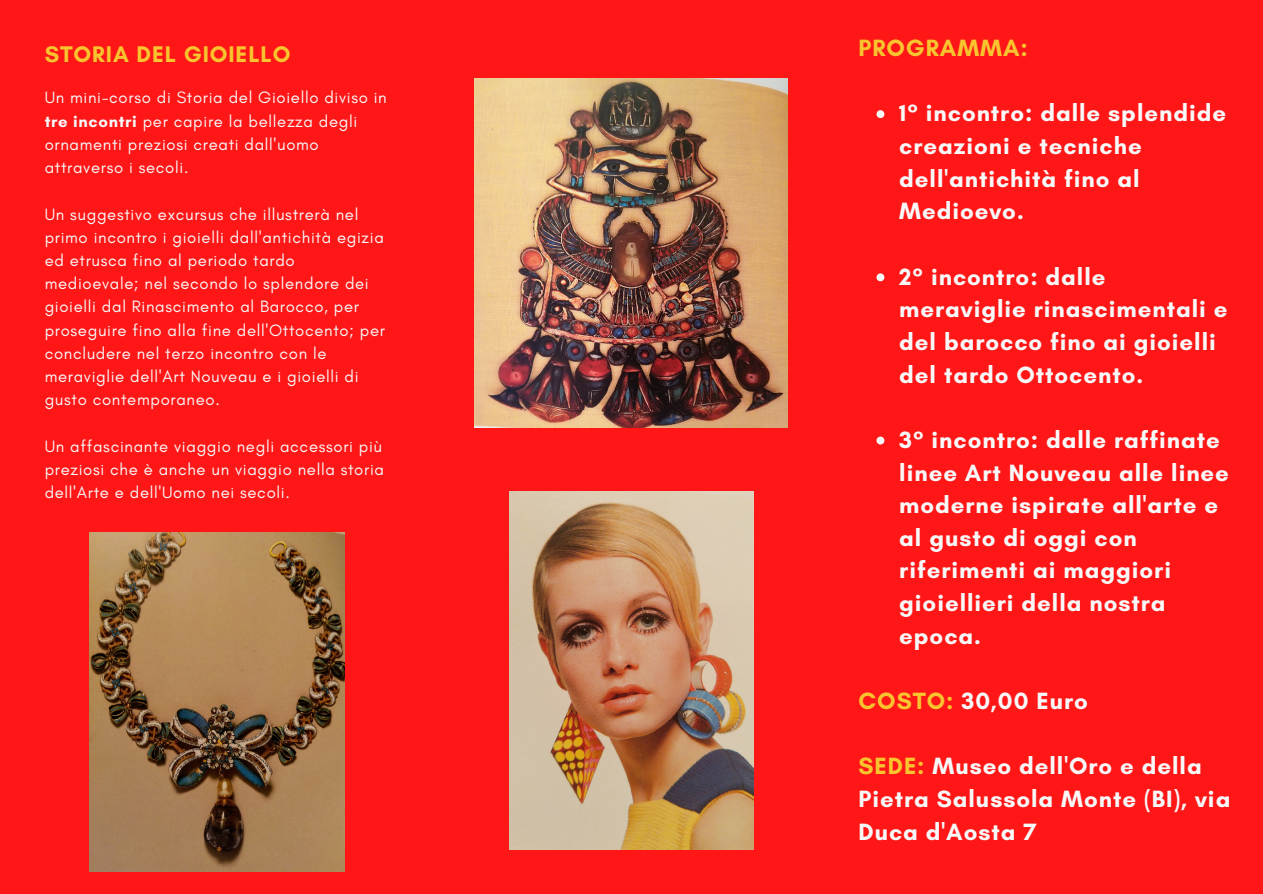
<style>
.page{position:relative;width:1263px;height:894px;background:#fff}
.page>*{position:absolute;margin:0;border:0;box-sizing:border-box;transform-origin:0 0}
.t1{font:700 24px/32.5px "Glacial Indifference";letter-spacing:.04em;color:#f8f8f8}
.t2{font:700 24px "Glacial Indifference";letter-spacing:.04em;color:#f8c52f}
.t3{font:700 23.1px "Glacial Indifference";letter-spacing:.04em;color:#f8c52f}
.t4{font:16.65px/23.2px "Glacial Indifference";letter-spacing:.04em;color:#f8f8f8}
.s1{font-weight:700}
.s2{color:#f8c52f}
</style>
<div class="page">
<div style="left:0;top:0;width:1263px;height:893px;background:#ff1616"></div>
<img style="left:475px;top:79px;width:312px;height:348px">
<img style="left:509px;top:491px;width:244px;height:358px">
<img style="left:89px;top:532px;width:256px;height:339px">
<svg style="left:876px;top:110px;width:8px;height:8px"></svg>
<svg style="left:876px;top:273px;width:8px;height:8px"></svg>
<svg style="left:876px;top:436px;width:8px;height:8px"></svg>
<h2 class="t3" style="left:45px;top:40px;width:247px">STORIA DEL GIOIELLO</h2>
<p class="t4" style="left:45px;top:86px;width:344px">Un mini-corso di Storia del Gioiello diviso in <span class="s1">tre incontri</span> per capire la bellezza degli ornamenti preziosi creati dall'uomo attraverso i secoli.</p>
<p class="t4" style="left:45px;top:202px;width:342px">Un suggestivo excursus che illustrerà nel primo incontro i gioielli dall'antichità egizia ed etrusca fino al periodo tardo medioevale; nel secondo lo splendore dei gioielli dal Rinascimento al Barocco, per proseguire fino alla fine dell'Ottocento; per concludere nel terzo incontro con le meraviglie dell'Art Nouveau e i gioielli di gusto contemporaneo.</p>
<p class="t4" style="left:45px;top:434px;width:341px;text-align:justify">Un affascinante viaggio negli accessori più preziosi che è anche un viaggio nella storia dell'Arte e dell'Uomo nei secoli.</p>
<h1 class="t2" style="left:858px;top:33px;width:171px">PROGRAMMA:</h1>
<h1 class="t1" style="left:899px;top:97px;width:328px">1° incontro: dalle splendide creazioni e tecniche dell'antichità fino al<br>Medioevo.</h1>
<h1 class="t1" style="left:899px;top:260px;width:330px">2° incontro: dalle meraviglie rinascimentali e del barocco fino ai gioielli del tardo Ottocento.</h1>
<h1 class="t1" style="left:899px;top:423px;width:331px">3° incontro: dalle raffinate linee Art Nouveau alle linee moderne ispirate all'arte e al gusto di oggi con riferimenti ai maggiori gioiellieri della nostra epoca.</h1>
<h1 class="t1" style="left:858px;top:684px;width:231px"><span class="s2">COSTO:</span> 30,00 Euro</h1>
<h1 class="t1" style="left:858px;top:749px;width:373px"><span class="s2">SEDE:</span> Museo dell'Oro e della<br>Pietra Salussola Monte (BI), via<br>Duca d'Aosta 7</h1>
</div>
